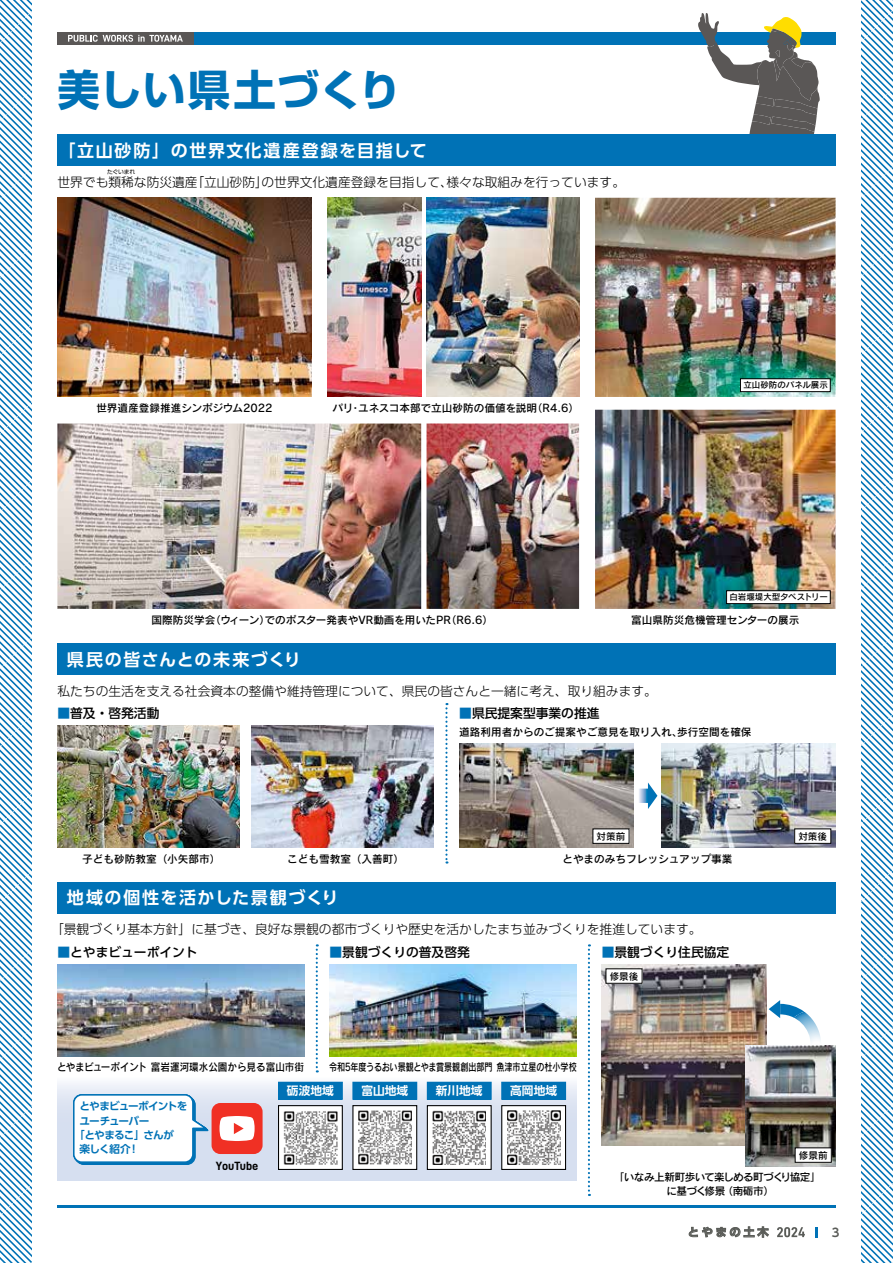
<style>
.page{position:relative;width:893px;height:1263px;background:#fff}
.page>*{position:absolute;margin:0;border:0;box-sizing:border-box;transform-origin:0 0}
.t1{font:700 42.45px "Shin Go Pro";letter-spacing:.025em;color:#0072b6}
.t2{font:700 16.95px "UD Shin Go Pro De";letter-spacing:.09em;color:#fff}
.t3{font:300 12.75px "UD Shin Go Pro";color:#000}
.t4{font:500 12.75px "UD Shin Go Pro";color:#000}
.t5{font:12px "D DIN Bold";color:#000}
.t6{font:700 11.7px "UD Shin Go Pro De";color:#fff}
.t7{font:700 11.7px "UD Shin Go Pro De";color:#5a5c58}
.t8{font:700 11.1px "UD Shin Go Pro De";letter-spacing:.25em;color:#5a5c58}
.t9{font:10.65px "Rodin Pro DB";color:#000}
.t10{font:700 10.65px "UD Shin Go Pro De";letter-spacing:-.07em;color:#0072b6}
.t11{font:10.65px/13.4px "Rodin Pro DB";letter-spacing:-.055em;color:#000;text-align:center}
.t12{font:10.65px "Rodin Pro DB";color:#000;scale:.76 1}
.t13{font:10.65px "Rodin Pro DB";color:#000;scale:.9 1}
.t14{font:9.6px "Rodin Pro DB";color:#000}
.t15{font:8.55px "Rodin Pro DB";color:#000}
.t16{font:5.85px "UD Shin Go Pro";letter-spacing:-.045em;color:#000}
.s1{color:#0072b6}
</style>
<div class="page">
<svg style="left:57px;top:1081px;width:519px;height:99px;background:#dae2f1"></svg>
<img style="left:327px;top:198px;width:94px;height:199px">
<img style="left:426px;top:198px;width:153px;height:199px">
<img style="left:57px;top:726px;width:182px;height:122px">
<img style="left:252px;top:726px;width:182px;height:122px">
<svg style="left:445px;top:703px;width:3px;height:160px"></svg>
<svg style="left:588px;top:944px;width:2px;height:252px"></svg>
<img style="left:661px;top:744px;width:174px;height:104px">
<img style="left:459px;top:744px;width:174px;height:104px">
<div style="left:795px;top:829px;width:36px;height:14px;background:#fff"></div>
<div style="left:794px;top:828px;width:37px;height:16px;border:1px solid #000"></div>
<svg style="left:639px;top:782px;width:18px;height:27px"></svg>
<div style="left:593px;top:829px;width:36px;height:14px;background:#fff"></div>
<div style="left:592px;top:828px;width:37px;height:16px;border:1px solid #000"></div>
<img style="left:57px;top:198px;width:254px;height:199px">
<img style="left:57px;top:423px;width:364px;height:186px">
<img style="left:427px;top:423px;width:152px;height:186px">
<img style="left:595px;top:198px;width:241px;height:199px">
<img style="left:595px;top:410px;width:241px;height:199px">
<div style="left:740px;top:379px;width:90px;height:13px;background:#fff"></div>
<div style="left:740px;top:378px;width:91px;height:14px;border:1px solid #000"></div>
<div style="left:727px;top:591px;width:103px;height:13px;background:#fff"></div>
<div style="left:726px;top:590px;width:105px;height:14px;border:1px solid #000"></div>
<svg style="left:861px;top:0;width:32px;height:1263px"></svg>
<svg style="left:0;top:0;width:32px;height:1263px"></svg>
<div style="left:193px;top:32px;width:643px;height:13px;background:#0072b6"></div>
<div style="left:57px;top:32px;width:136px;height:13px;background:#5a5756"></div>
<svg style="left:68px;top:35px;width:115px;height:7px"></svg>
<hr style="left:57px;top:1206px;width:779px;height:2px;background:#0072b6">
<svg style="left:815px;top:1227px;width:2px;height:10px"></svg>
<svg style="left:777px;top:1227px;width:28px;height:10px"></svg>
<svg style="left:689px;top:1226px;width:80px;height:11px"></svg>
<svg style="left:698px;top:13px;width:122px;height:121px"></svg>
<div style="left:57px;top:134px;width:779px;height:32px;background:#0072b6"></div>
<div style="left:57px;top:643px;width:779px;height:32px;background:#0072b6"></div>
<div style="left:57px;top:882px;width:779px;height:31px;background:#0072b6"></div>
<img style="left:57px;top:964px;width:247px;height:92px">
<img style="left:330px;top:964px;width:246px;height:92px">
<div style="left:279px;top:1106px;width:63px;height:63px;background:#fff"></div>
<div style="left:278px;top:1105px;width:65px;height:65px;border:1px solid #000"></div>
<div style="left:353px;top:1106px;width:64px;height:63px;background:#fff"></div>
<div style="left:352px;top:1105px;width:65px;height:65px;border:1px solid #000"></div>
<div style="left:427px;top:1106px;width:64px;height:63px;background:#fff"></div>
<div style="left:427px;top:1105px;width:65px;height:65px;border:1px solid #000"></div>
<img style="left:284px;top:1111px;width:53px;height:53px">
<div style="left:502px;top:1106px;width:64px;height:63px;background:#fff"></div>
<div style="left:501px;top:1105px;width:65px;height:65px;border:1px solid #000"></div>
<img style="left:507px;top:1111px;width:53px;height:53px">
<img style="left:358px;top:1111px;width:53px;height:53px">
<img style="left:433px;top:1111px;width:53px;height:53px">
<svg style="left:72px;top:1093px;width:141px;height:73px"></svg>
<svg style="left:316px;top:944px;width:2px;height:128px"></svg>
<div style="left:212px;top:1103px;width:51px;height:51px;background:#f03024;border-radius:9px"></div>
<svg style="left:220px;top:1116px;width:35px;height:25px"></svg>
<img style="left:602px;top:964px;width:164px;height:181px">
<img style="left:745px;top:1045px;width:91px;height:121px">
<div style="left:795px;top:1148px;width:36px;height:14px;background:#fff"></div>
<div style="left:795px;top:1147px;width:37px;height:16px;border:1px solid #000"></div>
<div style="left:606px;top:969px;width:36px;height:14px;background:#fff"></div>
<div style="left:606px;top:968px;width:36px;height:16px;border:1px solid #000"></div>
<svg style="left:769px;top:1000px;width:52px;height:41px"></svg>
<div style="left:278px;top:1082px;width:65px;height:18px;border:1px solid #0072b6"></div>
<div style="left:279px;top:1082px;width:63px;height:17px;background:#0072b6"></div>
<div style="left:352px;top:1082px;width:65px;height:18px;border:1px solid #0072b6"></div>
<div style="left:353px;top:1082px;width:64px;height:17px;background:#0072b6"></div>
<div style="left:427px;top:1082px;width:65px;height:18px;border:1px solid #0072b6"></div>
<div style="left:427px;top:1082px;width:64px;height:17px;background:#0072b6"></div>
<div style="left:501px;top:1082px;width:65px;height:18px;border:1px solid #0072b6"></div>
<div style="left:502px;top:1082px;width:64px;height:17px;background:#0072b6"></div>
<h1 class="t1" style="left:57px;top:57px;width:345px">美しい県土づくり</h1>
<h2 class="t2" style="left:58px;top:136px;width:370px">「立山砂防」の世界文化遺産登録を目指して</h2>
<p class="t16" style="left:107px;top:167px;width:29px">たぐいまれ</p>
<p class="t3" style="left:57px;top:171px;width:569px">世界でも類稀な防災遺産「立山砂防」の世界文化遺産登録を目指して、様々な取組みを行っています。</p>
<p class="t9" style="left:96px;top:401px;width:178px">世界遺産登録推進シンポジウム2022</p>
<p class="t9" style="left:333px;top:401px;width:248px">パリ・ユネスコ本部で立山砂防の価値を説明（R4.6）</p>
<p class="t15" style="left:743px;top:379px;width:86px">立山砂防のパネル展示</p>
<p class="t9" style="left:152px;top:613px;width:343px">国際防災学会（ウィーン）でのポスター発表やVR動画を用いたPR（R6.6）</p>
<h2 class="t2" style="left:67px;top:645px;width:235px">県民の皆さんとの未来づくり</h2>
<p class="t15" style="left:729px;top:591px;width:100px">白岩堰堤大型タペストリー</p>
<p class="t9" style="left:631px;top:613px;width:170px">富山県防災危機管理センターの展示</p>
<p class="t3" style="left:57px;top:680px;width:601px">私たちの生活を支える社会資本の整備や維持管理について、県民の皆さんと一緒に考え、取り組みます。</p>
<p class="t4" style="left:57px;top:703px;width:104px"><span class="s1">■</span>普及・啓発活動</p>
<p class="t9" style="left:82px;top:851px;width:140px">子ども砂防教室（小矢部市）</p>
<p class="t9" style="left:287px;top:851px;width:118px">こども雪教室（入善町）</p>
<h2 class="t2" style="left:67px;top:884px;width:273px">地域の個性を活かした景観づくり</h2>
<p class="t4" style="left:459px;top:703px;width:142px"><span class="s1">■</span>県民提案型事業の推進</p>
<p class="t9" style="left:459px;top:725px;width:294px">道路利用者からのご提案やご意見を取り入れ、歩行空間を確保</p>
<p class="t14" style="left:597px;top:830px;width:30px">対策前</p>
<p class="t14" style="left:798px;top:830px;width:30px">対策後</p>
<p class="t9" style="left:562px;top:851px;width:172px">とやまのみちフレッシュアップ事業</p>
<p class="t3" style="left:51px;top:919px;width:652px">「景観づくり基本方針」に基づき、良好な景観の都市づくりや歴史を活かしたまち並みづくりを推進しています。</p>
<p class="t4" style="left:57px;top:941px;width:142px"><span class="s1">■</span>とやまビューポイント</p>
<p class="t4" style="left:330px;top:941px;width:142px"><span class="s1">■</span>景観づくりの普及啓発</p>
<p class="t4" style="left:602px;top:941px;width:129px"><span class="s1">■</span>景観づくり住民協定</p>
<p class="t14" style="left:610px;top:970px;width:30px">修景後</p>
<p class="t13" style="left:57px;top:1060px;width:276px">とやまビューポイント富岩運河環水公園から見る富山市街</p>
<p class="t12" style="left:329px;top:1060px;width:327px">令和5年度うるおい景観とやま賞景観創出部門魚津市立星の杜小学校</p>
<p class="t10" style="left:79px;top:1098px;width:109px">とやまビューポイントを</p>
<p class="t10" style="left:79px;top:1112px;width:71px">ユーチューバー</p>
<p class="t10" style="left:74px;top:1126px;width:102px">「とやまるこ」さんが</p>
<p class="t10" style="left:80px;top:1141px;width:61px">楽しく紹介！</p>
<p class="t5" style="left:216px;top:1159px;width:44px">YouTube</p>
<p class="t6" style="left:287px;top:1081px;width:48px">砺波地域</p>
<p class="t6" style="left:361px;top:1081px;width:48px">富山地域</p>
<p class="t6" style="left:436px;top:1081px;width:48px">新川地域</p>
<p class="t6" style="left:510px;top:1081px;width:48px">高岡地域</p>
<p class="t14" style="left:799px;top:1149px;width:30px">修景前</p>
<p class="t11" style="left:614px;top:1170px;width:208px">「いなみ上新町歩いて楽しめる町づくり協定」に基づく修景（南砺市）</p>
<p class="t8" style="left:688px;top:1223px;width:82px">とやまの土木</p>
<p class="t7" style="left:832px;top:1223px;width:9px">3</p>
</div>
